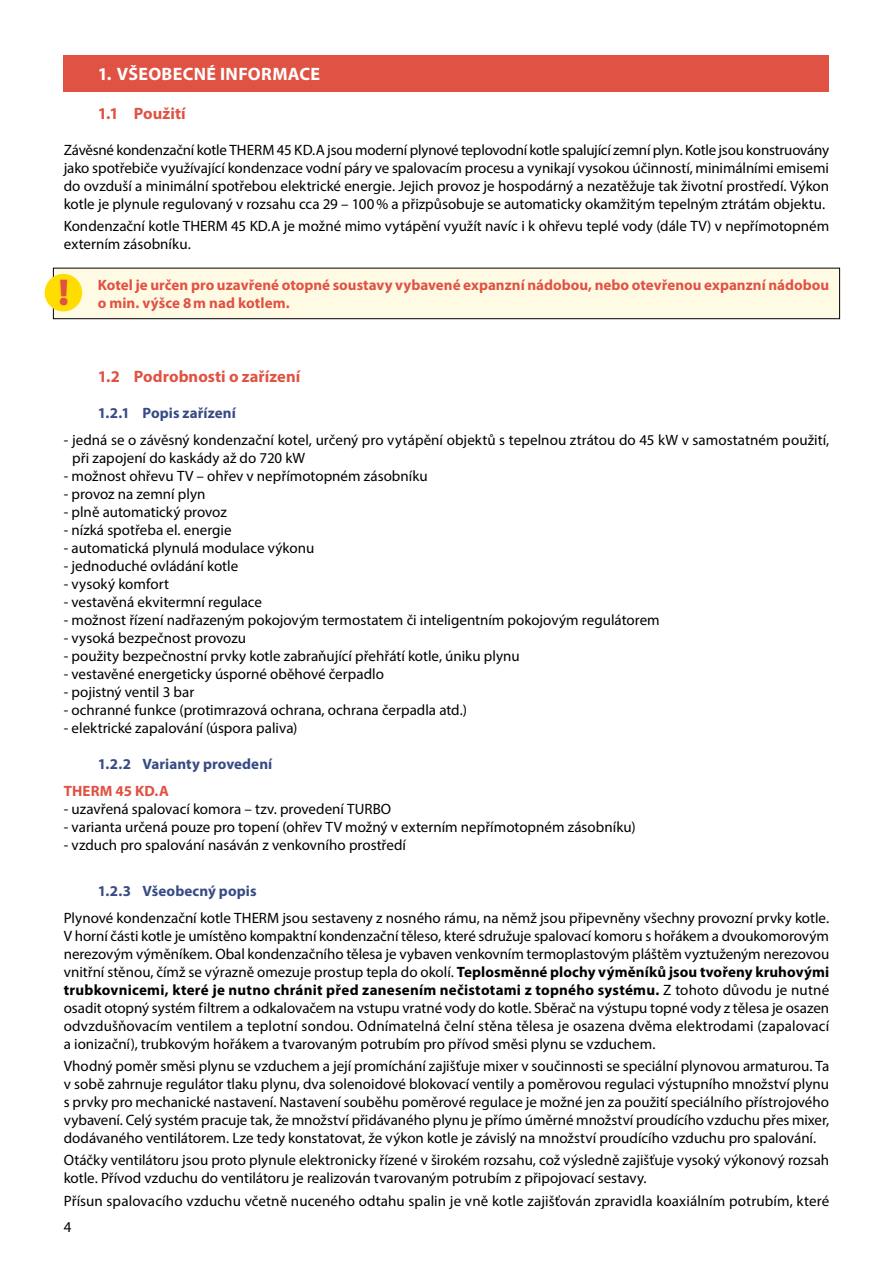
<style>
.page{position:relative;width:893px;height:1263px;background:#fff}
.page>*{position:absolute;margin:0;border:0;box-sizing:border-box;transform-origin:0 0}
.t1{font:900 37.5px "Myriad Pro";color:#e05243}
.t2{font:700 18px "Myriad Pro";letter-spacing:.02em;color:#fff}
.t3{font:700 16.5px "Myriad Pro";letter-spacing:.005em;color:#e05243}
.t4{font:15px/18px "Myriad Pro";color:#000;text-align:justify}
.t5{font:700 15px/18px "Myriad Pro";color:#e05243}
.t6{font:700 15px "Myriad Pro";letter-spacing:.005em;color:#374b84}
.s1{font-weight:700}
</style>
<div class="page">
<div style="left:64px;top:55px;width:765px;height:36px;background:#e05243"></div>
<div style="left:53px;top:268px;width:787px;height:51px;background:#fffae4"></div>
<div style="left:53px;top:268px;width:787px;height:51px;border:1px solid #000"></div>
<div style="left:45px;top:274px;width:37px;height:37px;background:#fd0;border-radius:50%"></div>
<p class="t2" style="left:98px;top:62px;width:224px">1. VŠEOBECNÉ INFORMACE</p>
<p class="t3" style="left:98px;top:102px;width:90px">1.1 Použití</p>
<p class="t4" style="left:64px;top:140px;width:767px">Závěsné kondenzační kotle THERM 45 KD.A jsou moderní plynové teplovodní kotle spalující zemní plyn. Kotle jsou konstruovány jako spotřebiče využívající kondenzace vodní páry ve spalovacím procesu a vynikají vysokou účinností, minimálními emisemi do ovzduší a minimální spotřebou elektrické energie. Jejich provoz je hospodárný a nezatěžuje tak životní prostředí. Výkon kotle je plynule regulovaný v rozsahu cca 29 – 100% a přizpůsobuje se automaticky okamžitým tepelným ztrátám objektu.</p>
<p class="t4" style="left:64px;top:217px;width:767px">Kondenzační kotle THERM 45 KD.A je možné mimo vytápění využít navíc i k ohřevu teplé vody (dále TV) v nepřímotopném externím zásobníku.</p>
<h1 class="t1" style="left:58px;top:267px;width:12px">!</h1>
<p class="t5" style="left:98px;top:275px;width:733px">Kotel je určen pro uzavřené otopné soustavy vybavené expanzní nádobou, nebo otevřenou expanzní nádobou o min. výšce 8m nad kotlem.</p>
<p class="t3" style="left:98px;top:366px;width:204px">1.2 Podrobnosti o zařízení</p>
<p class="t6" style="left:98px;top:403px;width:140px">1.2.1 Popis zařízení</p>
<p class="t4" style="left:72px;top:431px;width:758px;text-indent:-9px">- jedná se o závěsný kondenzační kotel, určený pro vytápění objektů s tepelnou ztrátou do 45 kW v samostatném použití, při zapojení do kaskády až do 720 kW</p>
<p class="t4" style="left:64px;top:467px;width:366px">- možnost ohřevu TV – ohřev v nepřímotopném zásobníku</p>
<p class="t4" style="left:64px;top:485px;width:143px">- provoz na zemní plyn</p>
<p class="t4" style="left:64px;top:503px;width:164px">- plně automatický provoz</p>
<p class="t4" style="left:64px;top:521px;width:169px">- nízká spotřeba el. energie</p>
<p class="t4" style="left:64px;top:539px;width:252px">- automatická plynulá modulace výkonu</p>
<p class="t4" style="left:64px;top:557px;width:176px">- jednoduché ovládání kotle</p>
<p class="t4" style="left:64px;top:575px;width:107px">- vysoký komfort</p>
<p class="t4" style="left:64px;top:593px;width:200px">- vestavěná ekvitermní regulace</p>
<p class="t4" style="left:64px;top:611px;width:597px">- možnost řízení nadřazeným pokojovým termostatem či inteligentním pokojovým regulátorem</p>
<p class="t4" style="left:64px;top:629px;width:184px">- vysoká bezpečnost provozu</p>
<p class="t4" style="left:64px;top:647px;width:457px">- použity bezpečnostní prvky kotle zabraňující přehřátí kotle, úniku plynu</p>
<p class="t4" style="left:64px;top:665px;width:322px">- vestavěné energeticky úsporné oběhové čerpadlo</p>
<p class="t4" style="left:64px;top:683px;width:132px">- pojistný ventil 3 bar</p>
<p class="t4" style="left:64px;top:701px;width:405px">- ochranné funkce (protimrazová ochrana, ochrana čerpadla atd.)</p>
<p class="t4" style="left:64px;top:719px;width:235px">- elektrické zapalování (úspora paliva)</p>
<p class="t6" style="left:98px;top:754px;width:176px">1.2.2 Varianty provedení</p>
<p class="t5" style="left:64px;top:782px;width:107px">THERM 45 KD.A</p>
<p class="t4" style="left:64px;top:800px;width:329px">- uzavřená spalovací komora – tzv. provedení TURBO</p>
<p class="t4" style="left:64px;top:818px;width:573px">- varianta určená pouze pro topení (ohřev TV možný v externím nepřímotopném zásobníku)</p>
<p class="t4" style="left:64px;top:836px;width:344px">- vzduch pro spalování nasáván z venkovního prostředí</p>
<p class="t6" style="left:98px;top:881px;width:160px">1.2.3 Všeobecný popis</p>
<p class="t4" style="left:64px;top:908px;width:767px">Plynové kondenzační kotle THERM jsou sestaveny z nosného rámu, na němž jsou připevněny všechny provozní prvky kotle.<br>V horní části kotle je umístěno kompaktní kondenzační těleso, které sdružuje spalovací komoru s hořákem a dvoukomorovým nerezovým výměníkem. Obal kondenzačního tělesa je vybaven venkovním termoplastovým pláštěm vyztuženým nerezovou vnitřní stěnou, čímž se výrazně omezuje prostup tepla do okolí. <span class="s1">Teplosměnné plochy výměníků jsou tvořeny kruhovými trubkovnicemi, které je nutno chránit před zanesením nečistotami z topného systému.</span> Z tohoto důvodu je nutné osadit otopný systém filtrem a odkalovačem na vstupu vratné vody do kotle. Sběrač na výstupu topné vody z tělesa je osazen odvzdušňovacím ventilem a teplotní sondou. Odnímatelná čelní stěna tělesa je osazena dvěma elektrodami (zapalovací a ionizační), trubkovým hořákem a tvarovaným potrubím pro přívod směsi plynu se vzduchem.</p>
<p class="t4" style="left:64px;top:1057px;width:767px">Vhodný poměr směsi plynu se vzduchem a její promíchání zajišťuje mixer v součinnosti se speciální plynovou armaturou. Ta v sobě zahrnuje regulátor tlaku plynu, dva solenoidové blokovací ventily a poměrovou regulaci výstupního množství plynu s prvky pro mechanické nastavení. Nastavení souběhu poměrové regulace je možné jen za použití speciálního přístrojového vybavení. Celý systém pracuje tak, že množství přidávaného plynu je přímo úměrné množství proudícího vzduchu přes mixer, dodávaného ventilátorem. Lze tedy konstatovat, že výkon kotle je závislý na množství proudícího vzduchu pro spalování.</p>
<p class="t4" style="left:64px;top:1151px;width:767px">Otáčky ventilátoru jsou proto plynule elektronicky řízené v širokém rozsahu, což výsledně zajišťuje vysoký výkonový rozsah kotle. Přívod vzduchu do ventilátoru je realizován tvarovaným potrubím z připojovací sestavy.</p>
<p class="t4" style="left:64px;top:1191px;width:767px">Přísun spalovacího vzduchu včetně nuceného odtahu spalin je vně kotle zajišťován zpravidla koaxiálním potrubím, které</p>
<p class="t4" style="left:64px;top:1217px;width:9px">4</p>
</div>
